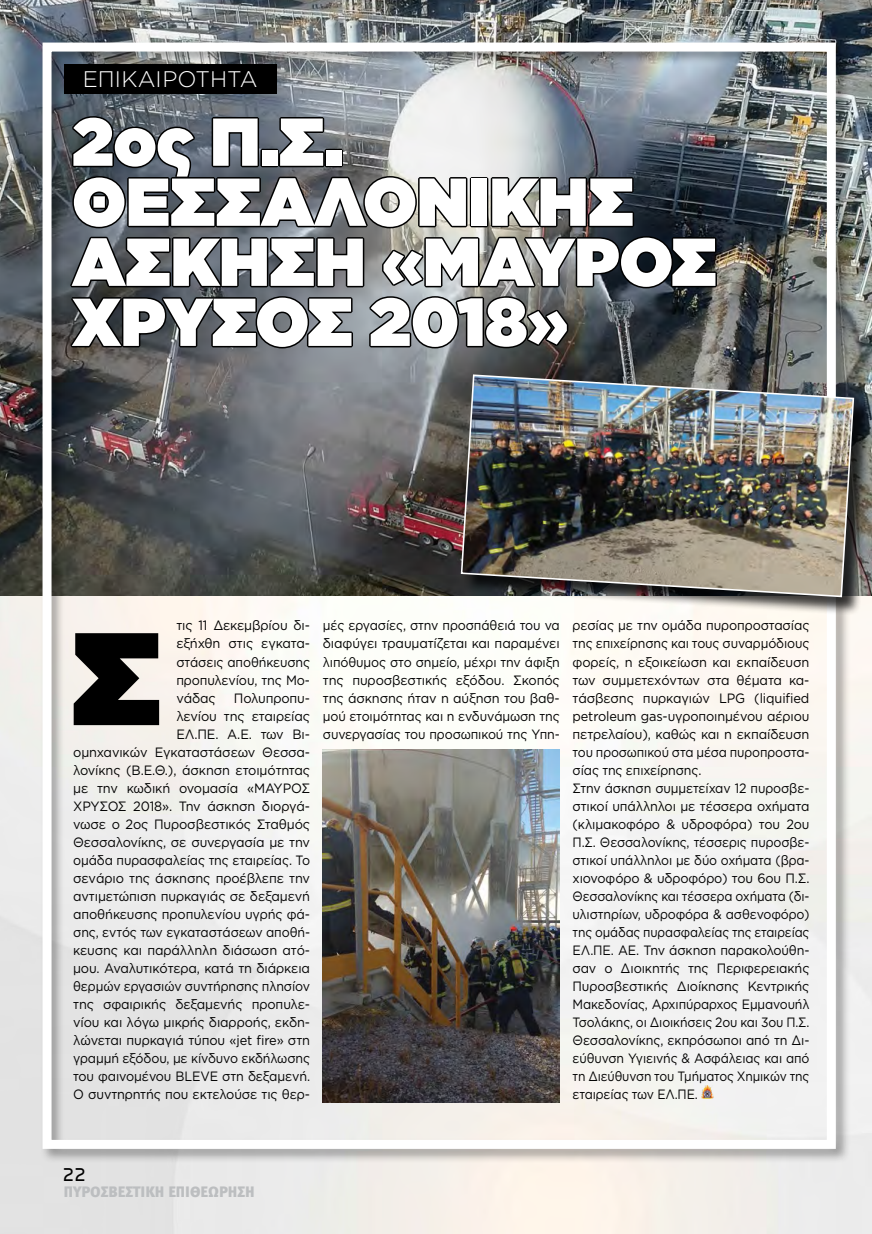
<style>
.page{position:relative;width:872px;height:1234px;background:#fff}
.page>*{position:absolute;margin:0;border:0;box-sizing:border-box;transform-origin:0 0}
.t1{font:900 131.25px "Gotham Greek";color:#000}
.t2{font:900 67.5px/60px "Gotham Greek";color:#fff}
.t3{font:300 22.5px "Gotham Greek";color:#fff}
.t4{font:15px "Meta Black Greek Caps";color:#bcbec0}
.t5{font:15px "Star Avenue";color:#000}
.t6{font:13.5px/18px "Gotham Greek";letter-spacing:-.01em;color:#000;scale:.93 1}
.t7{font:13.5px/18px "Gotham Greek";letter-spacing:-.01em;color:#000;text-align:justify;scale:.95 1}
.t8{font:13.5px/18px "Gotham Greek";letter-spacing:-.01em;color:#000;text-align:justify;scale:.92 1}
</style>
<div class="page">
<img style="left:0;top:595px;width:872px;height:638px">
<img style="left:0;top:0;width:872px;height:595px">
<div style="left:40px;top:40px;width:810px;height:1123px;background:#000;opacity:.35"></div>
<div style="left:43px;top:43px;width:793px;height:1105px;border:9px solid #fff"></div>
<svg style="left:701px;top:1085px;width:12px;height:13px"></svg>
<svg style="left:67px;top:115px;width:651px;height:235px;background:#5f6367"></svg>
<div style="left:463px;top:377px;width:409px;height:239px;background:#000;opacity:.75"></div>
<img style="left:460px;top:373px;width:395px;height:225px">
<img style="left:323px;top:749px;width:237px;height:352px">
<h3 class="t3" style="left:122px;top:64px;width:98px">ΕΡΕΥΝΑ</h3>
<h3 class="t3" style="left:83px;top:67px;width:176px">ΕΠΙΚΑΙΡΟΤΗΤΑ</h3>
<h2 class="t2" style="left:72px;top:110px;width:646px">2ος Π.Σ.<br>ΘΕΣΣΑΛΟΝΊΚΗΣ<br>ΆΣΚΗΣΗ «ΜΑΥΡΟΣ<br>ΧΡΥΣΟΣ 2018»</h2>
<p class="t7" style="left:176px;top:616px;width:142px">τις 11 Δεκεμβρίου δι&shy;εξήχθη στις εγκατα&shy;στάσεις αποθήκευσης προπυλενίου, της Μο&shy;νάδας</p>
<h1 class="t1" style="left:71px;top:602px;width:92px">Σ</h1>
<p class="t7" style="left:73px;top:688px;width:251px;text-align:right">Πολυπροπυ-<br>λενίου της εταιρείας<br>ΕΛ.ΠΕ. Α.Ε. των Βι-<br>ομηχανικών Εγκαταστάσεων Θεσσα&shy;λονίκης (Β.Ε.Θ.), άσκηση ετοιμότητας με την κωδική ονομασία «ΜΑΥΡΟΣ ΧΡΥΣΟΣ 2018». Την άσκηση διοργά&shy;νωσε ο 2ος Πυροσβεστικός Σταθμός Θεσσαλονίκης, σε συνεργασία με την ομάδα πυρασφαλείας της εταιρείας. Το σενάριο της άσκησης προέβλεπε την αντιμετώπιση πυρκαγιάς σε δεξαμενή αποθήκευσης προπυλενίου υγρής φά&shy;σης, εντός των εγκαταστάσεων αποθή&shy;κευσης και παράλληλη διάσωση ατό&shy;μου. Αναλυτικότερα, κατά τη διάρκεια θερμών εργασιών συντήρησης πλησίον της σφαιρικής δεξαμενής προπυλε&shy;νίου και λόγω μικρής διαρροής, εκδη&shy;λώνεται πυρκαγιά τύπου «jet fire» στη γραμμή εξόδου, με κίνδυνο εκδήλωσης του φαινομένου BLEVE στη δεξαμενή.<br>Ο συντηρητής που εκτελούσε τις θερ-</p>
<p class="t8" style="left:323px;top:616px;width:259px">μές εργασίες, στην προσπάθειά του να διαφύγει τραυματίζεται και παραμένει λιπόθυμος στο σημείο, μέχρι την άφιξη της πυροσβεστικής εξόδου. Σκοπός της άσκησης ήταν η αύξηση του βαθ&shy;μού ετοιμότητας και η ενδυνάμωση της συνεργασίας του προσωπικού της Υπη-</p>
<p class="t6" style="left:572px;top:616px;width:256px">ρεσίας με την ομάδα πυροπροστασίας της επιχείρησης και τους συναρμόδιους φορείς, η εξοικείωση και εκπαίδευση των συμμετεχόντων στα θέματα κα&shy;τάσβεσης πυρκαγιών LPG (liquified petroleum gas-υγροποιημένου αέριου πετρελαίου), καθώς και η εκπαίδευση του προσωπικού στα μέσα πυροπροστα&shy;σίας της επιχείρησης.<br>Στην άσκηση συμμετείχαν 12 πυροσβε&shy;στικοί υπάλληλοι με τέσσερα οχήματα (κλιμακοφόρο &amp; υδροφόρα) του 2ου Π.Σ. Θεσσαλονίκης, τέσσερις πυροσβε&shy;στικοί υπάλληλοι με δύο οχήματα (βρα&shy;χιονοφόρο &amp; υδροφόρο) του 6ου Π.Σ.<br>Θεσσαλονίκης και τέσσερα οχήματα (δι&shy;υλιστηρίων, υδροφόρα &amp; ασθενοφόρο) της ομάδας πυρασφαλείας της εταιρείας ΕΛ.ΠΕ. ΑΕ. Την άσκηση παρακολούθη&shy;σαν ο Διοικητής της Περιφερειακής Πυροσβεστικής Διοίκησης Κεντρικής Μακεδονίας, Αρχιπύραρχος Εμμανουήλ Τσολάκης, οι Διοικήσεις 2ου και 3ου Π.Σ.<br>Θεσσαλονίκης, εκπρόσωποι από τη Δι&shy;εύθυνση Υγιεινής &amp; Ασφάλειας και από τη Διεύθυνση του Τμήματος Χημικών της εταιρείας των ΕΛ.ΠΕ.</p>
<p class="t5" style="left:64px;top:1165px;width:22px">22</p>
<p class="t4" style="left:64px;top:1182px;width:192px">ΠΥΡΟΣΒΕΣΤΙΚΗ ΕΠΙΘΕΩΡΗΣΗ</p>
</div>
